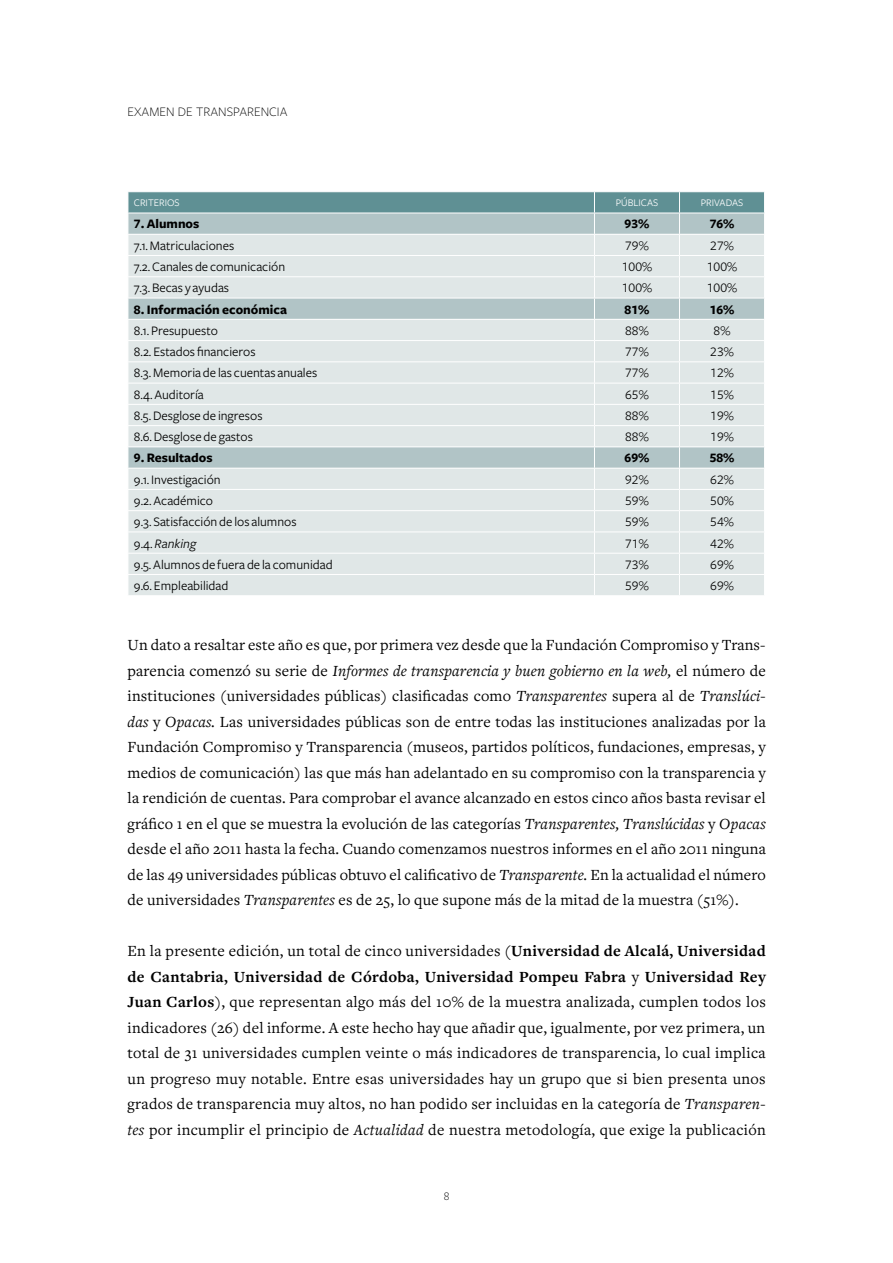
<style>
.page{position:relative;width:893px;height:1263px;background:#fff}
.page>*{position:absolute;margin:0;border:0;box-sizing:border-box;transform-origin:0 0}
.t1{font:16.2px/25.5px "Freight Text";letter-spacing:.01em;color:#000;text-align:justify}
.t2{font:13.5px "Freight Sans";color:#000}
.t3{font:13.5px "Freight Sans Book SC";color:#000}
.t4{font:700 13.5px "Freight Sans";color:#000}
.t5{font:300 13.5px "Freight Sans";color:#000}
.t6{font:13.5px "Freight Sans Bold SC";color:#000}
.t7{font:italic 13.5px "Freight Sans";color:#000}
.t8{font:300 12px "Freight Sans";color:#000}
.t9{font:10.5px "Freight Sans";color:#fff}
.s1{font-family:"Freight Sans Bold SC";font-weight:400}
.s2{font-style:normal}
.s3{font-style:italic}
.s4{font-weight:700}
</style>
<div class="page">
<svg style="left:128px;top:192px;width:637px;height:403px;background:#d3dedf"></svg>
<p class="t5" style="left:128px;top:105px;width:161px">EXAMEN DE TRANSPARENCIA</p>
<p class="t9" style="left:134px;top:197px;width:47px">CRITERIOS</p>
<p class="t9" style="left:616px;top:197px;width:44px">PÚBLICAS</p>
<p class="t9" style="left:701px;top:197px;width:44px">PRIVADAS</p>
<p class="t4" style="left:134px;top:217px;width:67px"><span class="s1">7.</span> Alumnos</p>
<p class="t6" style="left:625px;top:217px;width:26px">93%</p>
<p class="t6" style="left:710px;top:217px;width:26px">76%</p>
<p class="t2" style="left:134px;top:238px;width:102px">7.1. Matriculaciones</p>
<p class="t3" style="left:625px;top:238px;width:25px">79%</p>
<p class="t3" style="left:710px;top:238px;width:25px">27%</p>
<p class="t2" style="left:134px;top:259px;width:153px">7.2. Canales de comunicación</p>
<p class="t3" style="left:622px;top:259px;width:32px">100%</p>
<p class="t3" style="left:707px;top:259px;width:32px">100%</p>
<p class="t2" style="left:134px;top:281px;width:97px">7.3. Becas y ayudas</p>
<p class="t3" style="left:622px;top:281px;width:32px">100%</p>
<p class="t3" style="left:707px;top:281px;width:32px">100%</p>
<p class="t4" style="left:134px;top:302px;width:154px"><span class="s1">8.</span> Información económica</p>
<p class="t6" style="left:625px;top:302px;width:26px">81%</p>
<p class="t6" style="left:710px;top:302px;width:26px">16%</p>
<p class="t2" style="left:134px;top:323px;width:86px">8.1. Presupuesto</p>
<p class="t3" style="left:625px;top:323px;width:25px">88%</p>
<p class="t3" style="left:714px;top:323px;width:18px">8%</p>
<p class="t2" style="left:134px;top:344px;width:123px">8.2. Estados financieros</p>
<p class="t3" style="left:625px;top:344px;width:25px">77%</p>
<p class="t3" style="left:710px;top:344px;width:25px">23%</p>
<p class="t2" style="left:134px;top:366px;width:185px">8.3. Memoria de las cuentas anuales</p>
<p class="t3" style="left:625px;top:366px;width:25px">77%</p>
<p class="t3" style="left:710px;top:366px;width:25px">12%</p>
<p class="t2" style="left:134px;top:387px;width:71px">8.4. Auditoría</p>
<p class="t3" style="left:625px;top:387px;width:25px">65%</p>
<p class="t3" style="left:710px;top:387px;width:25px">15%</p>
<p class="t2" style="left:134px;top:408px;width:130px">8.5. Desglose de ingresos</p>
<p class="t3" style="left:625px;top:408px;width:25px">88%</p>
<p class="t3" style="left:710px;top:408px;width:25px">19%</p>
<p class="t2" style="left:134px;top:429px;width:121px">8.6. Desglose de gastos</p>
<p class="t3" style="left:625px;top:429px;width:25px">88%</p>
<p class="t3" style="left:710px;top:429px;width:25px">19%</p>
<p class="t4" style="left:134px;top:451px;width:80px"><span class="s1">9.</span> Resultados</p>
<p class="t6" style="left:625px;top:451px;width:26px">69%</p>
<p class="t6" style="left:710px;top:451px;width:26px">58%</p>
<p class="t2" style="left:134px;top:472px;width:88px">9.1. Investigación</p>
<p class="t3" style="left:625px;top:472px;width:25px">92%</p>
<p class="t3" style="left:710px;top:472px;width:25px">62%</p>
<p class="t2" style="left:134px;top:493px;width:81px">9.2. Académico</p>
<p class="t3" style="left:625px;top:493px;width:25px">59%</p>
<p class="t3" style="left:710px;top:493px;width:25px">50%</p>
<p class="t2" style="left:134px;top:515px;width:164px">9.3. Satisfacción de los alumnos</p>
<p class="t3" style="left:625px;top:515px;width:25px">59%</p>
<p class="t3" style="left:710px;top:515px;width:25px">54%</p>
<p class="t7" style="left:134px;top:536px;width:64px"><span class="s2">9.4.</span> Ranking</p>
<p class="t3" style="left:625px;top:536px;width:25px">71%</p>
<p class="t3" style="left:710px;top:536px;width:25px">42%</p>
<p class="t2" style="left:134px;top:557px;width:200px">9.5. Alumnos de fuera de la comunidad</p>
<p class="t3" style="left:625px;top:557px;width:25px">73%</p>
<p class="t3" style="left:710px;top:557px;width:25px">69%</p>
<p class="t2" style="left:134px;top:578px;width:96px">9.6. Empleabilidad</p>
<p class="t3" style="left:625px;top:578px;width:25px">59%</p>
<p class="t3" style="left:710px;top:578px;width:25px">69%</p>
<p class="t1" style="left:128px;top:633px;width:640px">Un dato a resaltar este año es que, por primera vez desde que la Fundación Compromiso y Trans&shy;parencia comenzó su serie de <span class="s3">Informes de transparencia y buen gobierno en la web,</span> el número de instituciones (universidades públicas) clasificadas como <span class="s3">Transparentes</span> supera al de <span class="s3">Translúci&shy;das</span> y <span class="s3">Opacas.</span> Las universidades públicas son de entre todas las instituciones analizadas por la Fundación Compromiso y Transparencia (museos, partidos políticos, fundaciones, empresas, y medios de comunicación) las que más han adelantado en su compromiso con la transparencia y la rendición de cuentas. Para comprobar el avance alcanzado en estos cinco años basta revisar el gráfico 1 en el que se muestra la evolución de las categorías <span class="s3">Transparentes, Translúcidas</span> y <span class="s3">Opacas </span>desde el año 2011 hasta la fecha. Cuando comenzamos nuestros informes en el año 2011 ninguna de las 49 universidades públicas obtuvo el calificativo de <span class="s3">Transparente.</span> En la actualidad el número de universidades <span class="s3">Transparentes</span> es de 25, lo que supone más de la mitad de la muestra (51%).</p>
<p class="t1" style="left:128px;top:939px;width:640px">En la presente edición, un total de cinco universidades (<span class="s4">Universidad de Alcalá, Universidad de Cantabria, Universidad de Córdoba, Universidad Pompeu Fabra</span> y <span class="s4">Universidad Rey Juan Carlos</span>), que representan algo más del 10% de la muestra analizada, cumplen todos los indicadores (26) del informe. A este hecho hay que añadir que, igualmente, por vez primera, un total de 31 universidades cumplen veinte o más indicadores de transparencia, lo cual implica un progreso muy notable. Entre esas universidades hay un grupo que si bien presenta unos grados de transparencia muy altos, no han podido ser incluidas en la categoría de <span class="s3">Transparen&shy;tes</span> por incumplir el principio de <span class="s3">Actualidad</span> de nuestra metodología, que exige la publicación</p>
<p class="t8" style="left:444px;top:1190px;width:7px">8</p>
</div>
